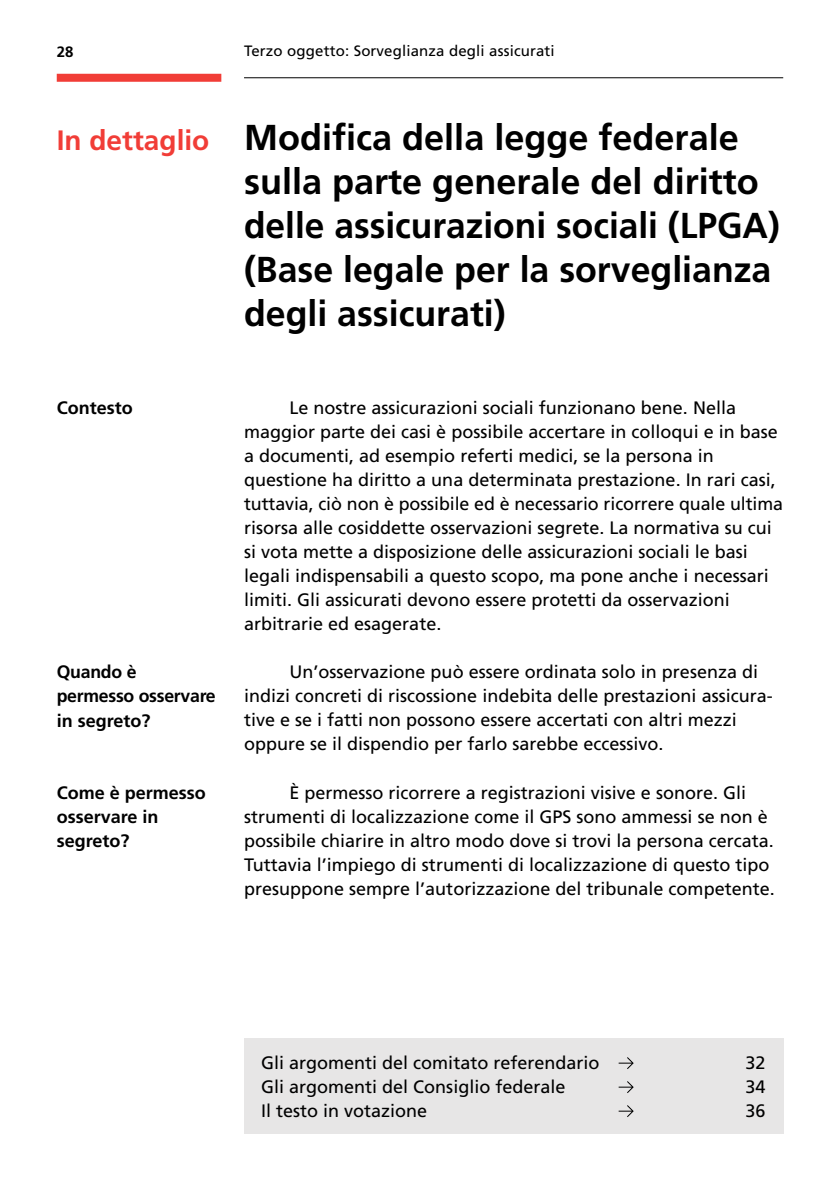
<style>
.page{position:relative;width:840px;height:1191px;background:#fff}
.page>*{position:absolute;margin:0;border:0;box-sizing:border-box;transform-origin:0 0}
.t1{font:700 36px/44px "Frutiger LT Std";color:#000}
.t2{font:700 28px "Frutiger LT Std";color:#f13d37}
.t3{font:18px/24px "Frutiger LT Std";color:#000}
.t4{font:700 18px/24px "Frutiger LT Std";color:#000}
.t5{font:15px "Frutiger LT Std";letter-spacing:.01em;color:#000}
.t6{font:700 15px "Frutiger LT Std";color:#000}
</style>
<div class="page">
<hr style="left:244px;top:77px;width:538px;height:1px;background:#000">
<div style="left:57px;top:74px;width:164px;height:8px;background:#f13d37"></div>
<div style="left:244px;top:1038px;width:538px;height:96px;background:#e7e6e6"></div>
<svg style="left:618px;top:1057px;width:15px;height:12px"></svg>
<svg style="left:618px;top:1081px;width:15px;height:12px"></svg>
<svg style="left:618px;top:1105px;width:15px;height:12px"></svg>
<p class="t6" style="left:57px;top:43px;width:18px">28</p>
<h2 class="t2" style="left:57px;top:124px;width:154px">In dettaglio</h2>
<h3 class="t4" style="left:57px;top:396px;width:77px">Contesto</h3>
<h3 class="t4" style="left:57px;top:660px;width:160px">Quando è permesso osservare in segreto?</h3>
<h3 class="t4" style="left:57px;top:780px;width:151px">Come è permesso osservare in segreto?</h3>
<h1 class="t5" style="left:244px;top:42px;width:312px">Terzo oggetto: Sorveglianza degli assicurati</h1>
<h1 class="t1" style="left:244px;top:116px;width:537px">Modifica della legge federale sulla parte generale del diritto delle assicurazioni sociali (LPGA) (Base legale per la sorveglianza degli assicurati)</h1>
<p class="t3" style="left:244px;top:396px;width:540px;text-indent:45px">Le nostre assicurazioni sociali funzionano bene. Nella maggior parte dei casi è possibile accertare in colloqui e in base a documenti, ad esempio referti medici, se la persona in questione ha diritto a una determinata prestazione. In rari casi, tuttavia, ciò non è possibile ed è necessario ricorrere quale ultima risorsa alle cosiddette osservazioni segrete. La normativa su cui si vota mette a disposizione delle assicurazioni sociali le basi legali indispensabili a questo scopo, ma pone anche i necessari limiti. Gli assicurati devono essere protetti da osservazioni arbitrarie ed esagerate.</p>
<p class="t3" style="left:244px;top:660px;width:530px;text-indent:45px">Un’osservazione può essere ordinata solo in presenza di indizi concreti di riscossione indebita delle prestazioni assicura&shy;tive e se i fatti non possono essere accertati con altri mezzi oppure se il dispendio per farlo sarebbe eccessivo.</p>
<p class="t3" style="left:244px;top:780px;width:532px;text-indent:45px">È permesso ricorrere a registrazioni visive e sonore. Gli strumenti di localizzazione come il GPS sono ammessi se non è possibile chiarire in altro modo dove si trovi la persona cercata.<br>Tuttavia l’impiego di strumenti di localizzazione di questo tipo presuppone sempre l’autorizzazione del tribunale competente.</p>
<p class="t3" style="left:261px;top:1051px;width:340px">Gli argomenti del comitato referendario</p>
<p class="t3" style="left:745px;top:1051px;width:22px">32</p>
<p class="t3" style="left:261px;top:1075px;width:306px">Gli argomenti del Consiglio federale</p>
<p class="t3" style="left:745px;top:1075px;width:22px">34</p>
<p class="t3" style="left:261px;top:1099px;width:168px">Il testo in votazione</p>
<p class="t3" style="left:745px;top:1099px;width:22px">36</p>
</div>
